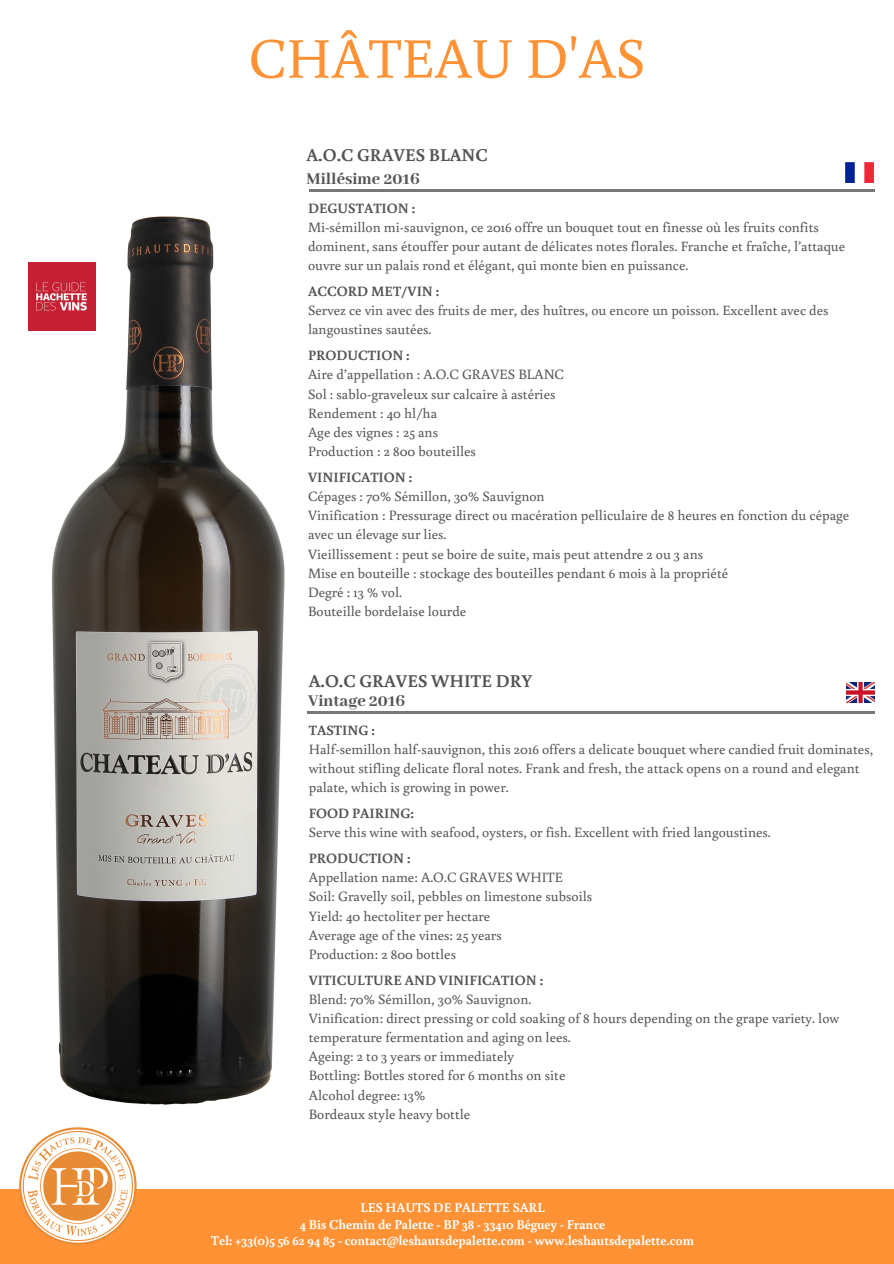
<style>
.page{position:relative;width:894px;height:1264px;background:#fff}
.page>*{position:absolute;margin:0;border:0;box-sizing:border-box;transform-origin:0 0}
.t1{font:57px "Buenard";color:#ff9235}
.t2{font:700 18px "Buenard";color:#545454}
.t3{font:800 18px "Abhaya Libre";color:#545454}
.t4{font:14.25px/19.2px "Buenard";color:#545454}
.t5{font:700 14.25px "Buenard";color:#545454}
.t6{font:700 13.5px/17px "Buenard";color:#fff;text-align:center}
</style>
<div class="page">
<img style="left:846px;top:682px;width:28px;height:21px">
<img style="left:845px;top:163px;width:28px;height:19px">
<hr style="left:309px;top:189px;width:565px;height:3px;background:#777">
<hr style="left:306px;top:711px;width:568px;height:2px;background:#777">
<div style="left:0;top:1189px;width:893px;height:74px;background:#ff9235"></div>
<img style="left:49px;top:216px;width:236px;height:889px">
<img style="left:28px;top:263px;width:68px;height:67px">
<img style="left:19px;top:1127px;width:118px;height:118px">
<h1 class="t1" style="left:248px;top:19px;width:398px">CHÂTEAU D'AS</h1>
<p class="t2" style="left:306px;top:142px;width:182px">A.O.C GRAVES BLANC</p>
<p class="t3" style="left:306px;top:169px;width:115px">Millésime 2016</p>
<p class="t5" style="left:308px;top:198px;width:109px">DEGUSTATION :</p>
<p class="t4" style="left:308px;top:217px;width:538px">Mi-sémillon mi-sauvignon, ce 2016 offre un bouquet tout en finesse où les fruits confits dominent, sans étouffer pour autant de délicates notes florales. Franche et fraîche, l’attaque ouvre sur un palais rond et élégant, qui monte bien en puissance.</p>
<p class="t5" style="left:308px;top:281px;width:133px">ACCORD MET/VIN :</p>
<p class="t4" style="left:308px;top:300px;width:522px">Servez ce vin avec des fruits de mer, des huîtres, ou encore un poisson. Excellent avec des langoustines sautées.</p>
<p class="t5" style="left:308px;top:345px;width:103px">PRODUCTION :</p>
<p class="t4" style="left:308px;top:364px;width:257px">Aire d’appellation : A.O.C GRAVES BLANC<br>Sol : sablo-graveleux sur calcaire à astéries<br>Rendement : 40 hl/ha<br>Age des vignes : 25 ans<br>Production : 2 800 bouteilles</p>
<p class="t5" style="left:308px;top:467px;width:106px">VINIFICATION :</p>
<p class="t4" style="left:308px;top:486px;width:542px">Cépages : 70% Sémillon, 30% Sauvignon<br>Vinification : Pressurage direct ou macération pelliculaire de 8 heures en fonction du cépage avec un élevage sur lies.<br>Vieillissement : peut se boire de suite, mais peut attendre 2 ou 3 ans<br>Mise en bouteille : stockage des bouteilles pendant 6 mois à la propriété<br>Degré : 13 % vol.<br>Bouteille bordelaise lourde</p>
<p class="t2" style="left:309px;top:668px;width:225px">A.O.C GRAVES WHITE DRY</p>
<p class="t3" style="left:308px;top:691px;width:99px">Vintage 2016</p>
<p class="t5" style="left:309px;top:720px;width:67px">TASTING :</p>
<p class="t4" style="left:309px;top:738px;width:565px">Half-semillon half-sauvignon, this 2016 offers a delicate bouquet where candied fruit dominates, without stifling delicate floral notes. Frank and fresh, the attack opens on a round and elegant palate, which is growing in power.</p>
<p class="t5" style="left:309px;top:803px;width:107px">FOOD PAIRING:</p>
<p class="t4" style="left:309px;top:822px;width:463px">Serve this wine with seafood, oysters, or fish. Excellent with fried langoustines.</p>
<p class="t5" style="left:309px;top:848px;width:103px">PRODUCTION :</p>
<p class="t4" style="left:309px;top:867px;width:285px">Appellation name: A.O.C GRAVES WHITE Soil: Gravelly soil, pebbles on limestone subsoils Yield: 40 hectoliter per hectare<br>Average age of the vines: 25 years<br>Production: 2 800 bottles</p>
<p class="t5" style="left:309px;top:970px;width:236px">VITICULTURE AND VINIFICATION :</p>
<p class="t4" style="left:309px;top:988px;width:532px">Blend: 70% Sémillon, 30% Sauvignon.<br>Vinification: direct pressing or cold soaking of 8 hours depending on the grape variety. low temperature fermentation and aging on lees.<br>Ageing: 2 to 3 years or immediately<br>Bottling: Bottles stored for 6 months on site<br>Alcohol degree: 13%<br>Bordeaux style heavy bottle</p>
<p class="t6" style="left:211px;top:1197px;width:484px">LES HAUTS DE PALETTE SARL<br>4 Bis Chemin de Palette - BP 38 - 33410 Béguey - France<br>Tel: +33(0)5 56 62 94 85 - contact@leshautsdepalette.com - www.leshautsdepalette.com</p>
</div>
